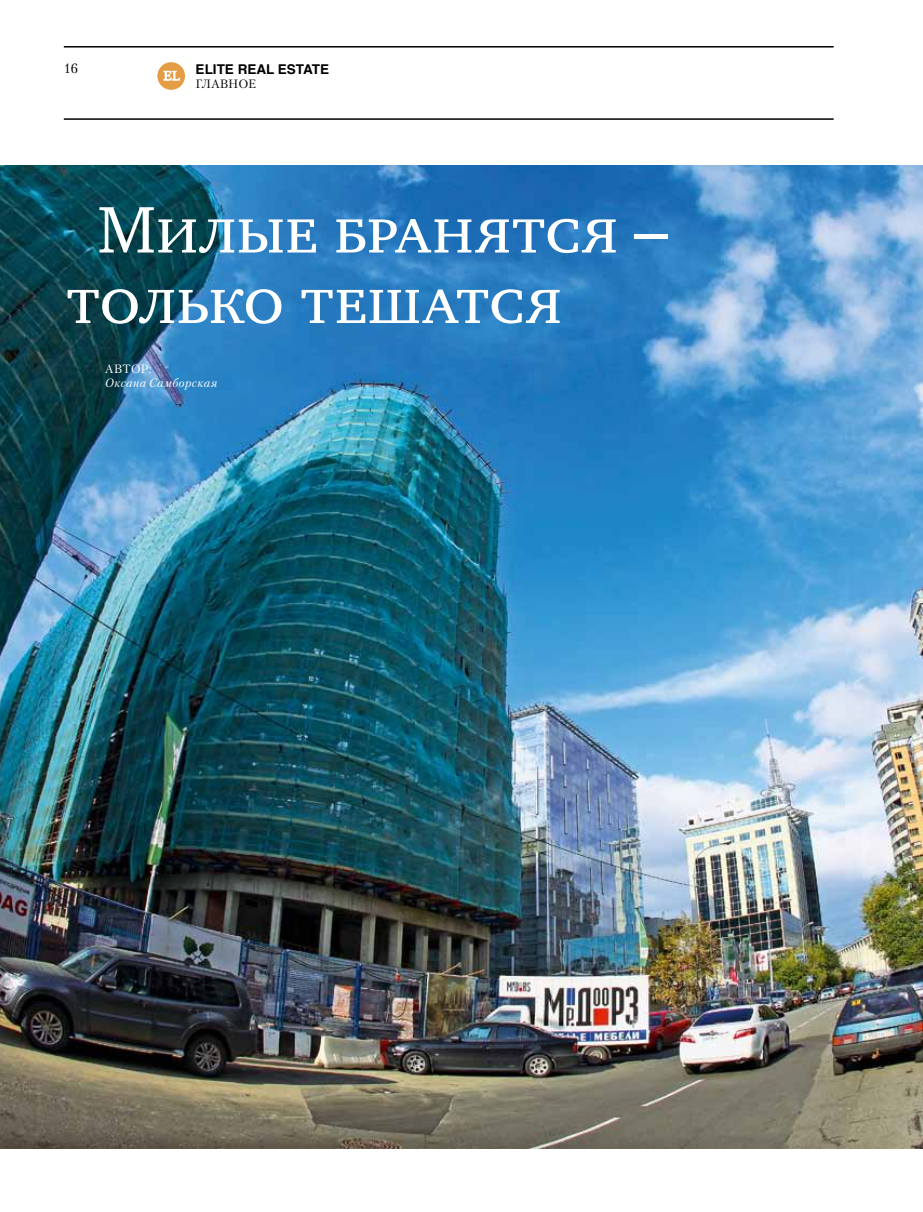
<style>
.page{position:relative;width:923px;height:1212px;background:#fff}
.page>*{position:absolute;margin:0;border:0;box-sizing:border-box;transform-origin:0 0}
.t1{font:67.5px/70.5px "Charter SCC";letter-spacing:-.01em;color:#fff}
.t2{font:700 13.5px "Helvetica TF";color:#000}
.t3{font:13.5px "Petersburg TF";color:#000}
.t4{font:12.6px "Petersburg TF";color:#fff}
.t5{font:italic 12px "Petersburg TF";letter-spacing:.035em;color:#fff}
.t6{font:12px "Petersburg TF";color:#000}
.t7{font:12px "Petersburg TF";color:#fff}
</style>
<div class="page">
<hr style="left:64px;top:118px;width:769px;height:2px;background:#000">
<hr style="left:64px;top:46px;width:769px;height:2px;background:#000">
<div style="left:157px;top:62px;width:28px;height:28px;background:#e49d45;border-radius:50%"></div>
<svg style="left:164px;top:71px;width:16px;height:9px"></svg>
<img style="left:0;top:166px;width:923px;height:982px">
<p class="t3" style="left:64px;top:60px;width:16px">16</p>
<p class="t2" style="left:196px;top:58px;width:135px">ELITE REAL ESTATE</p>
<p class="t6" style="left:196px;top:77px;width:62px">Главное</p>
<p class="t4" style="left:163px;top:68px;width:18px">EL</p>
<p class="t1" style="left:66px;top:195px;width:603px;text-indent:31px">Милые бранятся – только тешатся</p>
<p class="t7" style="left:105px;top:361px;width:48px">Автор:</p>
<p class="t5" style="left:105px;top:375px;width:114px">Оксана Самборская</p>
</div>
